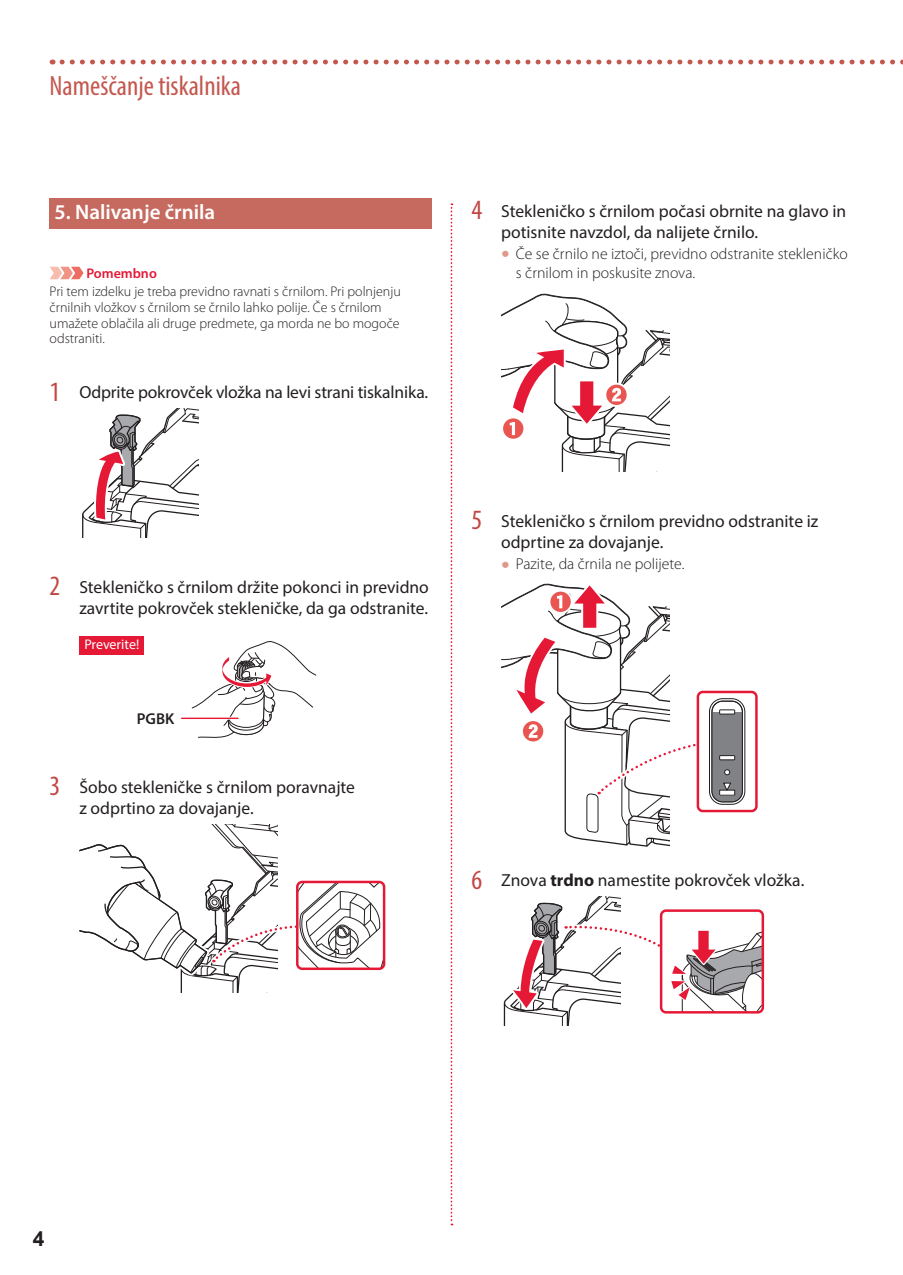
<style>
.page{position:relative;width:903px;height:1275px;background:#fff}
.page>*{position:absolute;margin:0;border:0;box-sizing:border-box;transform-origin:0 0}
.t1{font:condensed 28px "Myriad Pro";color:#c3584f}
.t2{font:600 21px "Myriad Pro";color:#fff}
.t3{font:700 21px "Arial";color:#231f20}
.t4{font:17.5px/21px "Myriad Pro";color:#231f20}
.t5{font:300 15.75px/18.9px "Myriad Pro";color:#231f20}
.t6{font:600 15.75px "Myriad Pro";color:#231f20}
.t7{font:300 14px/15.8px "Myriad Pro";color:#231f20}
.t8{font:14px "Myriad Pro";letter-spacing:-.005em;color:#fff}
.t9{font:600 14px "Myriad Pro";color:#e51836}
.s1{font-stretch:condensed;font-size:28px;color:#c14743}
.s2{font-size:35px;color:#de998b}
.s3{font-weight:700}
</style>
<div class="page">
<svg style="left:451px;top:203px;width:1px;height:1022px"></svg>
<svg style="left:62px;top:60px;width:841px;height:4px"></svg>
<div style="left:50px;top:198px;width:382px;height:31px;background:#c66a5f"></div>
<svg style="left:50px;top:267px;width:34px;height:12px"></svg>
<svg style="left:82px;top:409px;width:116px;height:129px"></svg>
<div style="left:79px;top:636px;width:65px;height:19px;background:#e51836"></div>
<svg style="left:192px;top:641px;width:124px;height:97px"></svg>
<hr style="left:182px;top:717px;width:56px;height:3px;background:#fff">
<hr style="left:182px;top:718px;width:56px;height:1px;background:#e51836">
<svg style="left:79px;top:824px;width:304px;height:169px"></svg>
<div style="left:296px;top:881px;width:89px;height:89px;border:2px solid #e51836;border-radius:5px"></div>
<svg style="left:501px;top:293px;width:169px;height:179px"></svg>
<div style="left:709px;top:698px;width:36px;height:106px;border:1px solid #231f20;border-radius:13px"></div>
<div style="left:711px;top:701px;width:32px;height:101px;border:1px solid #231f20;border-radius:11px"></div>
<svg style="left:501px;top:583px;width:241px;height:264px"></svg>
<div style="left:697px;top:691px;width:61px;height:121px;border:2px solid #e51836;border-radius:5px"></div>
<svg style="left:503px;top:897px;width:259px;height:129px"></svg>
<div style="left:660px;top:909px;width:104px;height:104px;border:2px solid #e51836;border-radius:5px"></div>
<h1 class="t1" style="left:50px;top:69px;width:193px">Nameščanje tiskalnika</h1>
<p class="t2" style="left:55px;top:199px;width:162px">5. Nalivanje črnila</p>
<p class="t9" style="left:86px;top:264px;width:72px">Pomembno</p>
<p class="t7" style="left:50px;top:284px;width:353px">Pri tem izdelku je treba previdno ravnati s črnilom. Pri polnjenju črnilnih vložkov s črnilom se črnilo lahko polije. Če s črnilom umažete oblačila ali druge predmete, ga morda ne bo mogoče odstraniti.</p>
<p class="t4" style="left:50px;top:381px;width:380px"><span class="s1">1</span> Odprite pokrovček vložka na levi strani tiskalnika.</p>
<p class="t4" style="left:501px;top:200px;width:347px;text-indent:-30px"><span class="s1">4</span> Stekleničko s črnilom počasi obrnite na glavo in potisnite navzdol, da nalijete črnilo.</p>
<p class="t5" style="left:516px;top:244px;width:333px;text-indent:-15px"><span class="s2">•</span> Če se črnilo ne iztoči, previdno odstranite stekleničko s črnilom in poskusite znova.</p>
<p class="t4" style="left:50px;top:576px;width:381px;text-align:right"><span class="s1">2</span> Stekleničko s črnilom držite pokonci in previdno zavrtite pokrovček stekleničke, da ga odstranite.</p>
<p class="t8" style="left:84px;top:636px;width:56px">Preverite!</p>
<p class="t6" style="left:137px;top:708px;width:39px">PGBK</p>
<p class="t4" style="left:79px;top:776px;width:277px;text-indent:-30px"><span class="s1">3</span> Šobo stekleničke s črnilom poravnajte z odprtino za dovajanje.</p>
<p class="t4" style="left:501px;top:510px;width:319px;text-indent:-30px"><span class="s1">5</span> Stekleničko s črnilom previdno odstranite iz odprtine za dovajanje.</p>
<p class="t5" style="left:501px;top:555px;width:185px"><span class="s2">•</span> Pazite, da črnila ne polijete.</p>
<p class="t4" style="left:471px;top:870px;width:334px"><span class="s1">6</span> Znova <span class="s3">trdno</span> namestite pokrovček vložka.</p>
<p class="t3" style="left:33px;top:1223px;width:13px">4</p>
</div>
